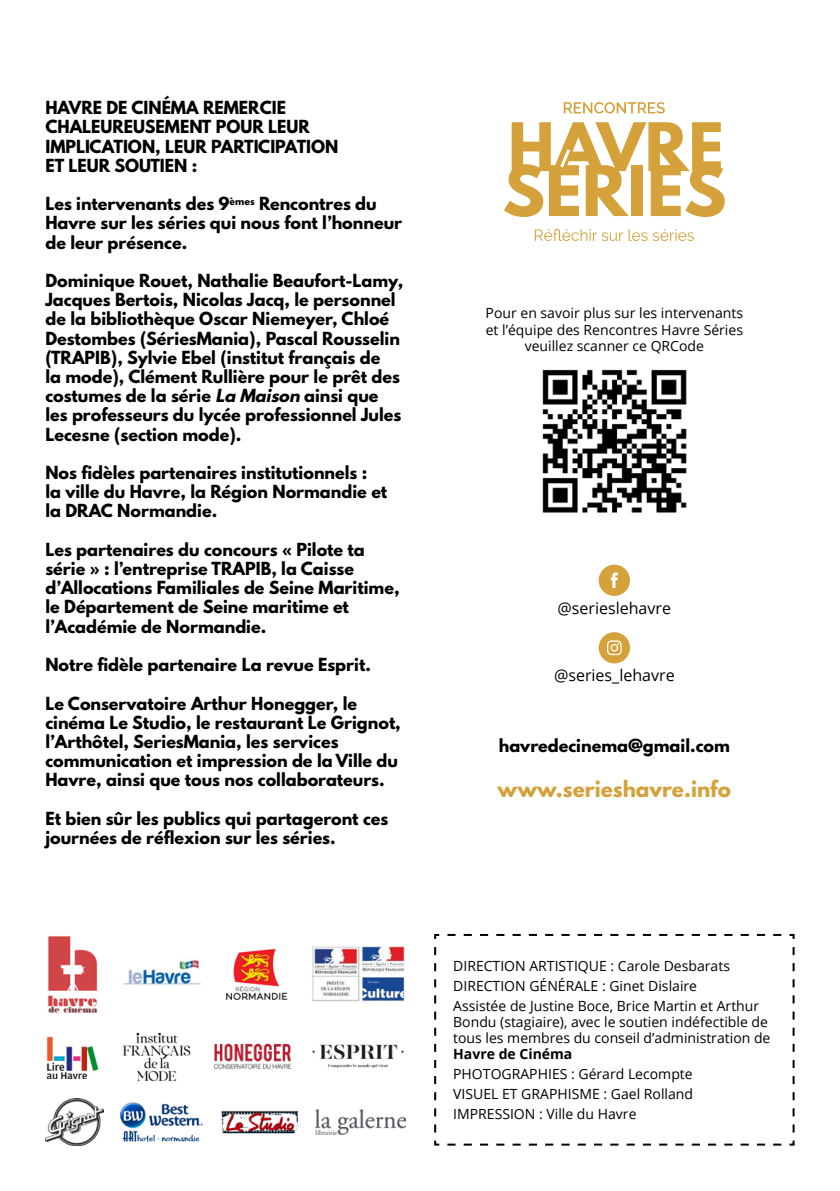
<style>
.page{position:relative;width:840px;height:1191px;background:#fff}
.page>*{position:absolute;margin:0;border:0;box-sizing:border-box;transform-origin:0 0}
.t1{font:700 20px "League Spartan";color:#d4a13a}
.t2{font:700 16px/19.2px "League Spartan";color:#000}
.t3{font:16px "Open Sans";color:#000}
.t4{font:14px/20px "Open Sans";color:#000}
.t5{font:700 14px "Open Sans";color:#000}
.s1{font-style:italic}
</style>
<div class="page">
<svg style="left:434px;top:933px;width:361px;height:213px"></svg>
<img style="left:48px;top:936px;width:50px;height:77px">
<img style="left:123px;top:959px;width:78px;height:26px">
<img style="left:226px;top:948px;width:62px;height:51px">
<img style="left:46px;top:1036px;width:53px;height:42px">
<img style="left:542px;top:369px;width:145px;height:144px">
<svg style="left:534px;top:229px;width:88px;height:12px"></svg>
<svg style="left:628px;top:229px;width:65px;height:12px"></svg>
<svg style="left:563px;top:102px;width:101px;height:12px"></svg>
<svg style="left:504px;top:122px;width:220px;height:95px"></svg>
<svg style="left:598px;top:564px;width:31px;height:32px"></svg>
<svg style="left:598px;top:632px;width:31px;height:31px"></svg>
<img style="left:213px;top:1043px;width:79px;height:27px">
<img style="left:312px;top:945px;width:93px;height:56px">
<img style="left:312px;top:1044px;width:92px;height:24px">
<img style="left:123px;top:1032px;width:68px;height:50px">
<img style="left:120px;top:1102px;width:83px;height:40px">
<img style="left:45px;top:1099px;width:59px;height:46px">
<img style="left:221px;top:1111px;width:78px;height:23px">
<img style="left:315px;top:1109px;width:90px;height:25px">
<p class="t2" style="left:45px;top:98px;width:294px">HAVRE DE CINÉMA REMERCIE<br>CHALEUREUSEMENT POUR LEUR<br>IMPLICATION, LEUR PARTICIPATION<br>ET LEUR SOUTIEN :</p>
<p class="t2" style="left:45px;top:194px;width:358px">Les intervenants des 9<sup>èmes</sup> Rencontres du<br>Havre sur les séries qui nous font l’honneur de leur présence.</p>
<p class="t2" style="left:45px;top:271px;width:359px">Dominique Rouet, Nathalie Beaufort-Lamy, Jacques Bertois, Nicolas Jacq, le personnel de la bibliothèque Oscar Niemeyer, Chloé Destombes (SériesMania), Pascal Rousselin (TRAPIB), Sylvie Ebel (institut français de<br>la mode), Clément Rullière pour le prêt des costumes de la série <span class="s1">La Maison</span> ainsi que les professeurs du lycée professionnel Jules Lecesne (section mode).</p>
<p class="t2" style="left:45px;top:463px;width:343px">Nos fidèles partenaires institutionnels :<br>la ville du Havre, la Région Normandie et la DRAC Normandie.</p>
<p class="t2" style="left:45px;top:539px;width:355px">Les partenaires du concours « Pilote ta série » : l’entreprise TRAPIB, la Caisse d’Allocations Familiales de Seine Maritime, le Département de Seine maritime et l’Académie de Normandie.</p>
<p class="t2" style="left:45px;top:655px;width:327px">Notre fidèle partenaire La revue Esprit.</p>
<p class="t2" style="left:45px;top:693px;width:357px">Le Conservatoire Arthur Honegger, le cinéma Le Studio, le restaurant Le Grignot, l’Arthôtel, SeriesMania, les services communication et impression de la Ville du Havre, ainsi que tous nos collaborateurs.</p>
<p class="t2" style="left:45px;top:808px;width:344px">Et bien sûr les publics qui partageront ces journées de réflexion sur les séries.</p>
<p class="t4" style="left:485px;top:304px;width:259px;line-height:16.8px;text-align:center">Pour en savoir plus sur les intervenants et l’équipe des Rencontres Havre Séries veuillez scanner ce QRCode</p>
<p class="t3" style="left:557px;top:597px;width:115px">@serieslehavre</p>
<p class="t3" style="left:553px;top:664px;width:122px">@series_lehavre</p>
<p class="t2" style="left:498px;top:735px;width:232px">havredecinema@gmail.com</p>
<p class="t1" style="left:497px;top:773px;width:235px">www.serieshavre.info</p>
<p class="t4" style="left:453px;top:955px;width:307px">DIRECTION ARTISTIQUE : Carole Desbarats<br>DIRECTION GÉNÉRALE : Ginet Dislaire<br>Assistée de Justine Boce, Brice Martin et Arthur</p>
<p class="t4" style="left:453px;top:1013px;width:318px;line-height:16px">Bondu (stagiaire), avec le soutien indéfectible de tous les membres du conseil d’administration de</p>
<p class="t5" style="left:453px;top:1044px;width:121px">Havre de Cinéma</p>
<p class="t4" style="left:453px;top:1063px;width:241px;text-align:justify">PHOTOGRAPHIES : Gérard Lecompte VISUEL ET GRAPHISME : Gael Rolland IMPRESSION : Ville du Havre</p>
</div>
